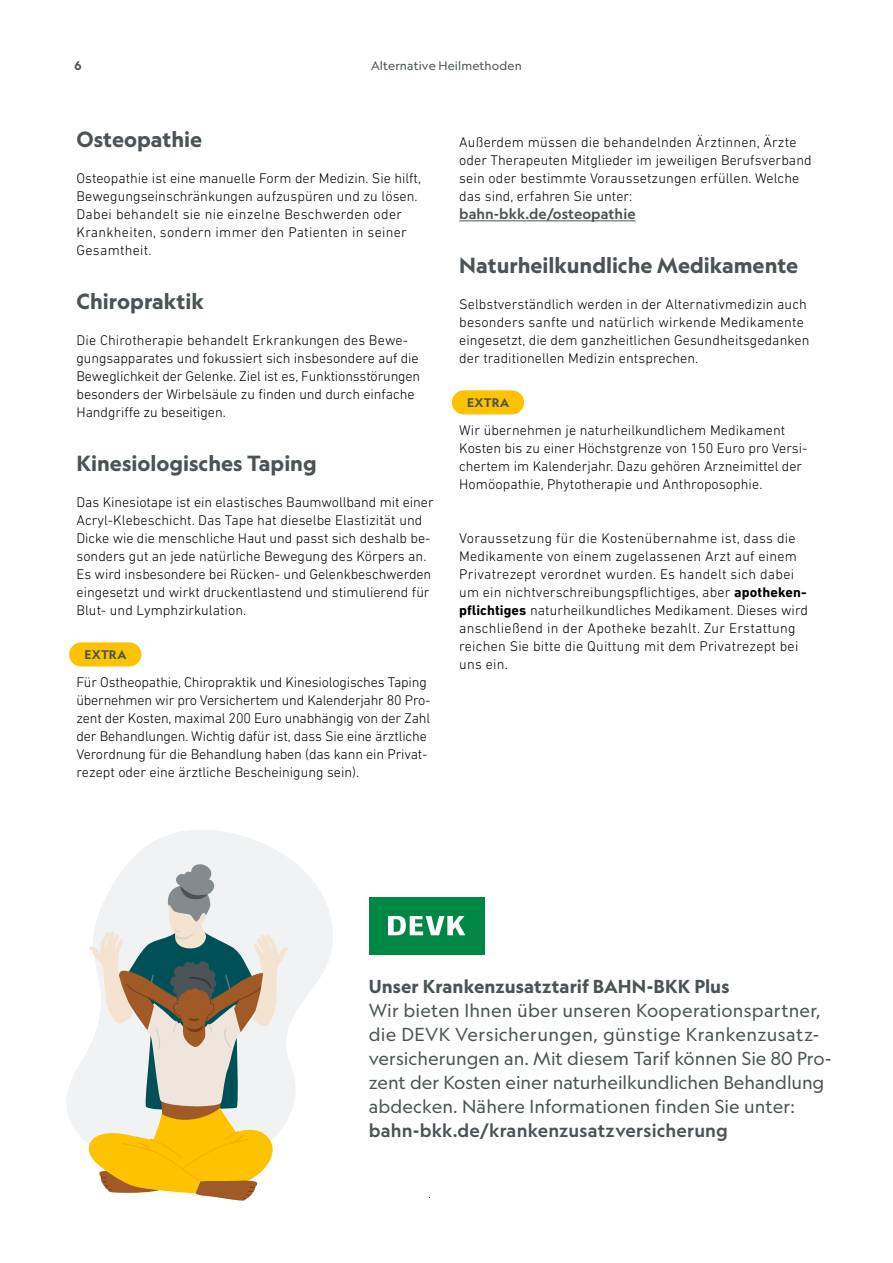
<style>
.page{position:relative;width:893px;height:1263px;background:#fff}
.page>*{position:absolute;margin:0;border:0;box-sizing:border-box;transform-origin:0 0}
.t1{font:700 21px "Geograph";color:#4c5356}
.t2{font:18px/24px "Geograph";letter-spacing:.005em;color:#4c5356}
.t3{font:500 18px "Geograph";letter-spacing:.005em;color:#4c5356}
.t4{font:700 18px "Geograph";letter-spacing:.005em;color:#4c5356}
.t5{font:300 14.25px/18px "DIN Next LT Pro";letter-spacing:.005em;color:#000}
.t6{font:500 14.25px "Geograph";letter-spacing:.005em;color:#4c5356}
.t7{font:12px "Geograph";letter-spacing:.01em;color:#4c5356}
.t8{font:700 12px "Geograph";letter-spacing:.025em;color:#4c5356}
.s1{font-weight:700}
</style>
<div class="page">
<hr style="left:459px;top:220px;width:177px;height:1px;background:#4c5356">
<div style="left:69px;top:642px;width:72px;height:24px;background:#fdc300;border-radius:12px"></div>
<div style="left:452px;top:390px;width:72px;height:24px;background:#fdc300;border-radius:12px"></div>
<div style="left:369px;top:897px;width:116px;height:57px;background:#008746"></div>
<svg style="left:388px;top:916px;width:77px;height:19px"></svg>
<svg style="left:66px;top:830px;width:267px;height:311px"></svg>
<svg style="left:86px;top:864px;width:203px;height:337px"></svg>
<p class="t8" style="left:74px;top:58px;width:9px">6</p>
<p class="t7" style="left:371px;top:58px;width:152px">Alternative Heilmethoden</p>
<h1 class="t1" style="left:77px;top:125px;width:127px">Osteopathie</h1>
<p class="t5" style="left:77px;top:169px;width:346px">Osteopathie ist eine manuelle Form der Medizin. Sie hilft, Bewegungseinschränkungen aufzuspüren und zu lösen.<br>Dabei behandelt sie nie einzelne Beschwerden oder Krankheiten, sondern immer den Patienten in seiner Gesamtheit.</p>
<h1 class="t1" style="left:77px;top:287px;width:129px">Chiropraktik</h1>
<p class="t5" style="left:77px;top:331px;width:345px">Die Chirotherapie behandelt Erkrankungen des Bewe&shy;gungsapparates und fokussiert sich insbesondere auf die Beweglichkeit der Gelenke. Ziel ist es, Funktionsstörungen besonders der Wirbelsäule zu finden und durch einfache Handgriffe zu beseitigen.</p>
<h1 class="t1" style="left:77px;top:449px;width:242px">Kinesiologisches Taping</h1>
<p class="t5" style="left:77px;top:493px;width:359px">Das Kinesiotape ist ein elastisches Baumwollband mit einer Acryl-Klebeschicht. Das Tape hat dieselbe Elastizität und Dicke wie die menschliche Haut und passt sich deshalb be&shy;sonders gut an jede natürliche Bewegung des Körpers an.<br>Es wird insbesondere bei Rücken- und Gelenkbeschwerden eingesetzt und wirkt druckentlastend und stimulierend für Blut- und Lymphzirkulation.</p>
<p class="t8" style="left:84px;top:647px;width:44px">EXTRA</p>
<p class="t5" style="left:77px;top:673px;width:356px">Für Ostheopathie, Chiropraktik und Kinesiologisches Taping übernehmen wir pro Versichertem und Kalenderjahr 80 Pro&shy;zent der Kosten, maximal 200 Euro unabhängig von der Zahl der Behandlungen. Wichtig dafür ist, dass Sie eine ärztliche Verordnung für die Behandlung haben (das kann ein Privat&shy;rezept oder eine ärztliche Bescheinigung sein).</p>
<p class="t5" style="left:459px;top:133px;width:354px">Außerdem müssen die behandelnden Ärztinnen, Ärzte oder Therapeuten Mitglieder im jeweiligen Berufsverband sein oder bestimmte Voraussetzungen erfüllen. Welche das sind, erfahren Sie unter:</p>
<p class="t6" style="left:459px;top:204px;width:178px">bahn-bkk.de/osteopathie</p>
<h1 class="t1" style="left:459px;top:251px;width:340px">Naturheilkundliche Medikamente</h1>
<p class="t5" style="left:459px;top:295px;width:352px">Selbstverständlich werden in der Alternativmedizin auch besonders sanfte und natürlich wirkende Medikamente eingesetzt, die dem ganzheitlichen Gesundheitsgedanken der traditionellen Medizin entsprechen.</p>
<p class="t8" style="left:467px;top:395px;width:44px">EXTRA</p>
<p class="t5" style="left:459px;top:421px;width:350px">Wir übernehmen je naturheilkundlichem Medikament Kosten bis zu einer Höchstgrenze von 150 Euro pro Versi&shy;chertem im Kalenderjahr. Dazu gehören Arzneimittel der Homöopathie, Phytotherapie und Anthroposophie.</p>
<p class="t5" style="left:459px;top:529px;width:350px">Voraussetzung für die Kostenübernahme ist, dass die Medikamente von einem zugelassenen Arzt auf einem Privatrezept verordnet wurden. Es handelt sich dabei um ein nichtverschreibungspflichtiges, aber <span class="s1">apotheken&shy;pflichtiges</span> naturheilkundliches Medikament. Dieses wird anschließend in der Apotheke bezahlt. Zur Erstattung reichen Sie bitte die Quittung mit dem Privatrezept bei uns ein.</p>
<p class="t4" style="left:369px;top:974px;width:362px">Unser Krankenzusatztarif BAHN-BKK Plus</p>
<p class="t2" style="left:369px;top:998px;width:465px">Wir bieten Ihnen über unseren Kooperationspartner, die DEVK Versicherungen, günstige Krankenzusatz&shy;versicherungen an. Mit diesem Tarif können Sie 80 Pro&shy;zent der Kosten einer naturheilkundlichen Behandlung abdecken. Nähere Informationen finden Sie unter:</p>
<p class="t3" style="left:369px;top:1118px;width:361px">bahn-bkk.de/krankenzusatzversicherung</p>
</div>
